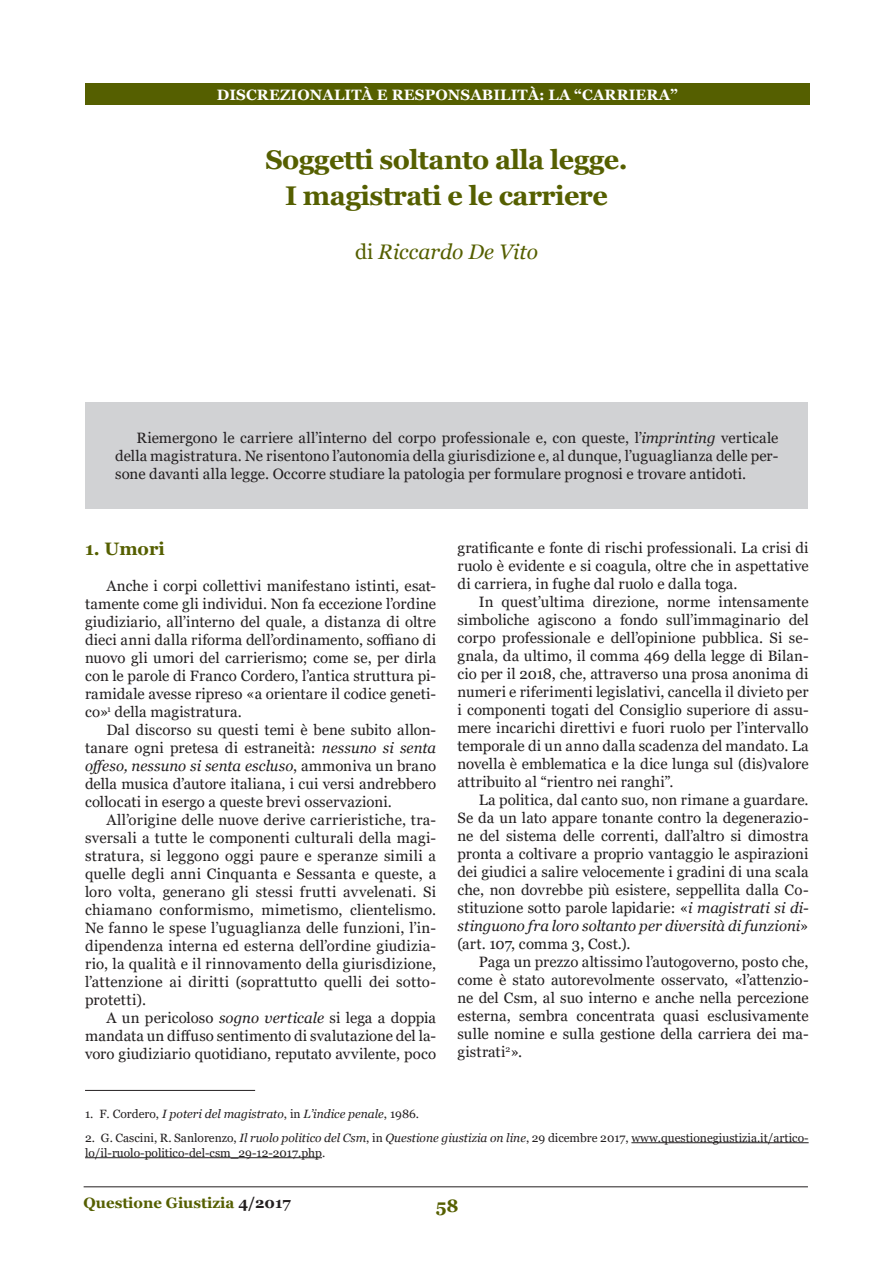
<style>
.page{position:relative;width:893px;height:1263px;background:#fff}
.page>*{position:absolute;margin:0;border:0;box-sizing:border-box;transform-origin:0 0}
.titolo{font:700 27px/36px "Georgia";letter-spacing:-.02em;color:#555f00;text-align:center}
.t1{font:italic 21px "Georgia";color:#555f00}
.sottotitolo1{font:700 18px "Georgia";color:#555f00}
.t2{font:15px/18px "Georgia";letter-spacing:.005em;color:#231f20;text-align:justify}
.t3{font:700 15px "Georgia";letter-spacing:.01em;color:#fff}
.t4{font:700 15px "Georgia";color:#555f00}
.nota{font:12px/15px "Georgia";color:#231f20}
.nota-2{font:italic 12px "Georgia";color:#231f20}
.s1{font-style:normal}
.s2{font-style:italic}
.s3{color:#231f20}
</style>
<div class="page">
<hr style="left:84px;top:1186px;width:724px;height:1px;background:#231f20">
<div style="left:85px;top:83px;width:724px;height:22px;background:#555f00"></div>
<hr style="left:85px;top:1090px;width:170px;height:1px;background:#231f20">
<hr style="left:631px;top:1142px;width:178px;height:1px;background:#231f20">
<hr style="left:85px;top:1157px;width:237px;height:1px;background:#231f20">
<div style="left:85px;top:402px;width:723px;height:107px;background:#d1d2d4"></div>
<p class="t3" style="left:217px;top:85px;width:463px">DISCREZIONALITÀ E RESPONSABILITÀ: LA “CARRIERA”</p>
<p class="titolo" style="left:265px;top:142px;width:364px">Soggetti soltanto alla legge.<br>I magistrati e le carriere</p>
<p class="t1" style="left:355px;top:239px;width:184px"><span class="s1">di</span> Riccardo De Vito</p>
<p class="t2" style="left:115px;top:429px;width:665px;text-indent:21px">Riemergono le carriere all’interno del corpo professionale e, con queste, l’<span class="s2">imprinting</span> verticale della magistratura. Ne risentono l’autonomia della giurisdizione e, al dunque, l’uguaglianza delle per&shy;sone davanti alla legge. Occorre studiare la patologia per formulare prognosi e trovare antidoti.</p>
<p class="sottotitolo1" style="left:85px;top:537px;width:81px">1. Umori</p>
<p class="t2" style="left:85px;top:577px;width:353px;text-indent:21px">Anche i corpi collettivi manifestano istinti, esat&shy;tamente come gli individui. Non fa eccezione l’ordine giudiziario, all’interno del quale, a distanza di oltre dieci anni dalla riforma dell’ordinamento, soffiano di nuovo gli umori del carrierismo; come se, per dirla con le parole di Franco Cordero, l’antica struttura pi&shy;ramidale avesse ripreso «a orientare il codice geneti&shy;co»<sup>1</sup> della magistratura.</p>
<p class="t2" style="left:85px;top:721px;width:353px;text-indent:21px">Dal discorso su questi temi è bene subito allon&shy;tanare ogni pretesa di estraneità: <span class="s2">nessuno si senta offeso, nessuno si senta escluso</span>, ammoniva un brano della musica d’autore italiana, i cui versi andrebbero collocati in esergo a queste brevi osservazioni.</p>
<p class="t2" style="left:85px;top:811px;width:353px;text-indent:21px">All’origine delle nuove derive carrieristiche, tra&shy;sversali a tutte le componenti culturali della magi&shy;stratura, si leggono oggi paure e speranze simili a quelle degli anni Cinquanta e Sessanta e queste, a loro volta, generano gli stessi frutti avvelenati. Si chiamano conformismo, mimetismo, clientelismo.<br>Ne fanno le spese l’uguaglianza delle funzioni, l’in&shy;dipendenza interna ed esterna dell’ordine giudizia&shy;rio, la qualità e il rinnovamento della giurisdizione, l’attenzione ai diritti (soprattutto quelli dei sotto&shy;protetti).</p>
<p class="t2" style="left:85px;top:1009px;width:353px;text-indent:21px">A un pericoloso <span class="s2">sogno verticale</span> si lega a doppia mandata un diffuso sentimento di svalutazione del la&shy;voro giudiziario quotidiano, reputato avvilente, poco</p>
<p class="t2" style="left:457px;top:539px;width:353px">gratificante e fonte di rischi professionali. La crisi di ruolo è evidente e si coagula, oltre che in aspettative di carriera, in fughe dal ruolo e dalla toga.</p>
<p class="t2" style="left:457px;top:593px;width:353px;text-indent:21px">In quest’ultima direzione, norme intensamente simboliche agiscono a fondo sull’immaginario del corpo professionale e dell’opinione pubblica. Si se&shy;gnala, da ultimo, il comma 469 della legge di Bilan&shy;cio per il 2018, che, attraverso una prosa anonima di numeri e riferimenti legislativi, cancella il divieto per i componenti togati del Consiglio superiore di assu&shy;mere incarichi direttivi e fuori ruolo per l’intervallo temporale di un anno dalla scadenza del mandato. La novella è emblematica e la dice lunga sul (dis)valore attribuito al “rientro nei ranghi”.</p>
<p class="t2" style="left:457px;top:791px;width:353px;text-indent:21px">La politica, dal canto suo, non rimane a guardare.<br>Se da un lato appare tonante contro la degenerazio&shy;ne del sistema delle correnti, dall’altro si dimostra pronta a coltivare a proprio vantaggio le aspirazioni dei giudici a salire velocemente i gradini di una scala che, non dovrebbe più esistere, seppellita dalla Co&shy;stituzione sotto parole lapidarie: «<span class="s2">i magistrati si di&shy;stinguono fra loro soltanto per diversità di funzioni</span>» (art. 107, comma 3, Cost.).</p>
<p class="t2" style="left:457px;top:953px;width:353px;text-indent:21px">Paga un prezzo altissimo l’autogoverno, posto che, come è stato autorevolmente osservato, «l’attenzio&shy;ne del Csm, al suo interno e anche nella percezione esterna, sembra concentrata quasi esclusivamente sulle nomine e sulla gestione della carriera dei ma&shy;gistrati<sup>2</sup>».</p>
<p class="nota-2" style="left:85px;top:1106px;width:336px"><span class="s1">1. F. Cordero,</span> I poteri del magistrato<span class="s1">, in</span> L’indice penale<span class="s1">, 1986.</span></p>
<p class="nota" style="left:85px;top:1130px;width:725px">2. G. Cascini, R. Sanlorenzo, <span class="s2">Il ruolo politico del Csm</span>, in <span class="s2">Questione giustizia on line</span>, 29 dicembre 2017, www.questionegiustizia.it/artico&shy;lo/il-ruolo-politico-del-csm_29-12-2017.php.</p>
<p class="t4" style="left:84px;top:1193px;width:209px">Questione Giustizia <span class="s3">4/2017</span></p>
<p class="sottotitolo1" style="left:436px;top:1194px;width:24px">58</p>
</div>
